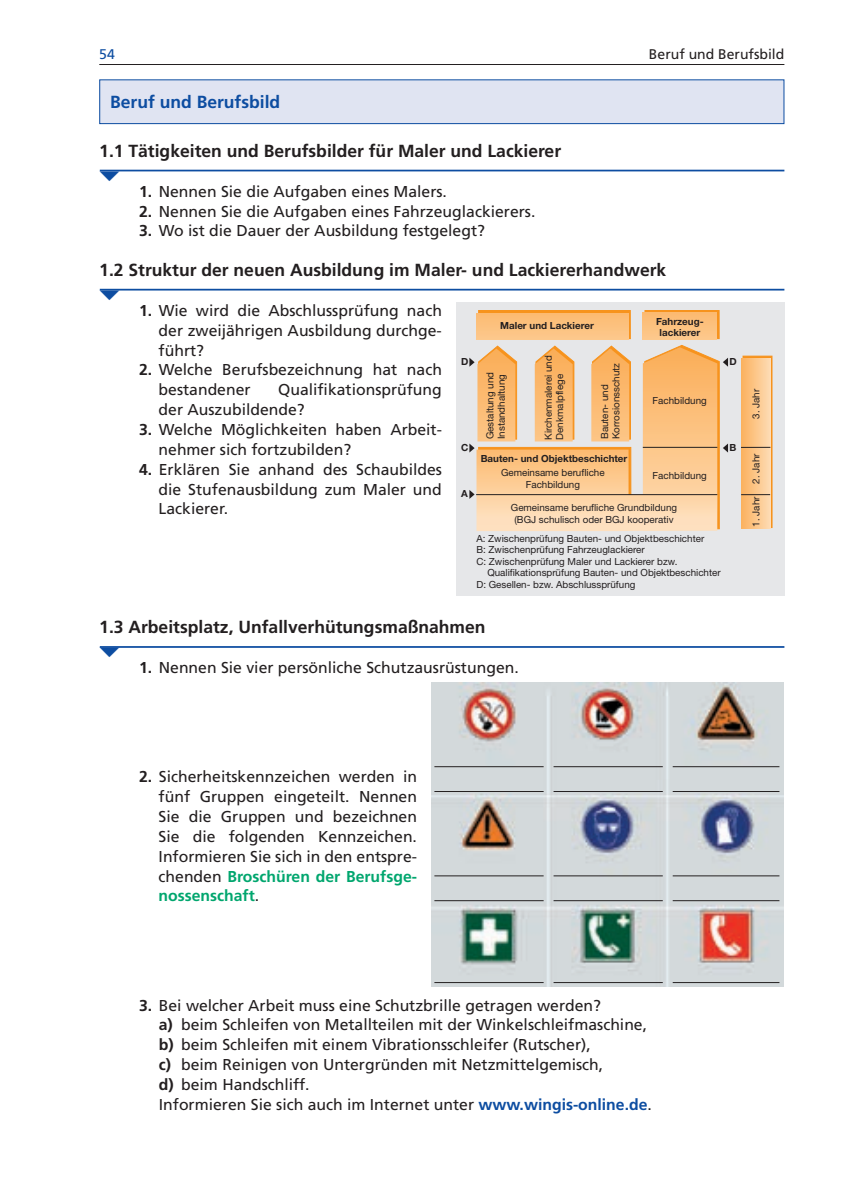
<style>
.page{position:relative;width:844px;height:1191px;background:#fff}
.page>*{position:absolute;margin:0;border:0;box-sizing:border-box;transform-origin:0 0}
.t1{font:700 17.5px "Frutiger";color:#231f20}
.t2{font:700 17.5px "Frutiger";color:#0d4da1}
.t3{font:15.75px/19.8px "Frutiger";color:#231f20}
.t4{font:14px "Frutiger";color:#231f20}
.t5{font:14px "European Pi Three";color:#0d4da1;scale:1.8 1}
.t6{font:14px "Frutiger";color:#0d4da1}
.t7{font:9.8px/11.4px "Helvetica Neue";color:#231f20}
.t8{font:700 9.8px/11.4px "Helvetica Neue";color:#231f20;text-align:center}
.s1{font-weight:700}
.s2{font-weight:700;color:#00a66e}
.s3{font-weight:700;color:#0d4da1}
</style>
<div class="page">
<hr style="left:99px;top:64px;width:685px;height:1px;background:#231f20">
<hr style="left:100px;top:170px;width:684px;height:1px;background:#0d4da1">
<hr style="left:100px;top:289px;width:684px;height:1px;background:#0d4da1">
<hr style="left:100px;top:646px;width:684px;height:2px;background:#0d4da1">
<div style="left:100px;top:80px;width:683px;height:44px;background:#e0e4f2"></div>
<div style="left:99px;top:79px;width:685px;height:45px;border:1px solid #0d4da1"></div>
<div style="left:456px;top:303px;width:328px;height:292px;background:#e6e7e9"></div>
<div style="left:478px;top:310px;width:152px;height:29px;border:1px solid #f7931d"></div>
<div style="left:476px;top:312px;width:152px;height:28px;background:linear-gradient(to right,#fcc17f,#fcc17f)"></div>
<div style="left:644px;top:310px;width:75px;height:29px;border:1px solid #f7931d"></div>
<hr style="left:642px;top:340px;width:74px;height:1px;background:#fdc98e">
<div style="left:642px;top:312px;width:74px;height:28px;background:linear-gradient(to right,#fcc17f,#fcc17f)"></div>
<hr style="left:642px;top:312px;width:74px;height:1px;background:#fcba70">
<div style="left:742px;top:356px;width:30px;height:172px;border:1px solid #f7931d"></div>
<hr style="left:769px;top:358px;width:1px;height:171px;background:#fedcb7">
<div style="left:741px;top:358px;width:28px;height:171px;background:linear-gradient(to right,#fbb15e,#fdd7ac)"></div>
<hr style="left:741px;top:358px;width:1px;height:171px;background:#fbb15e">
<svg style="left:741px;top:494px;width:28px;height:1px"></svg>
<svg style="left:741px;top:447px;width:28px;height:1px"></svg>
<svg style="left:469px;top:345px;width:258px;height:186px;background:#f5ca99"></svg>
<img style="left:432px;top:682px;width:351px;height:305px">
<hr style="left:434px;top:791px;width:109px;height:1px;background:#231f20">
<hr style="left:434px;top:766px;width:109px;height:1px;background:#231f20">
<hr style="left:434px;top:900px;width:109px;height:1px;background:#231f20">
<hr style="left:434px;top:982px;width:109px;height:1px;background:#231f20">
<hr style="left:434px;top:875px;width:109px;height:1px;background:#231f20">
<hr style="left:553px;top:791px;width:109px;height:1px;background:#231f20">
<hr style="left:553px;top:766px;width:109px;height:1px;background:#231f20">
<hr style="left:553px;top:900px;width:109px;height:1px;background:#231f20">
<hr style="left:553px;top:982px;width:109px;height:1px;background:#231f20">
<hr style="left:553px;top:875px;width:109px;height:1px;background:#231f20">
<hr style="left:672px;top:791px;width:107px;height:1px;background:#231f20">
<hr style="left:672px;top:766px;width:107px;height:1px;background:#231f20">
<hr style="left:672px;top:900px;width:107px;height:1px;background:#231f20">
<hr style="left:672px;top:982px;width:107px;height:1px;background:#231f20">
<hr style="left:672px;top:875px;width:107px;height:1px;background:#231f20">
<p class="t6" style="left:99px;top:48px;width:17px">54</p>
<p class="t4" style="left:648px;top:48px;width:137px">Beruf und Berufsbild</p>
<p class="t2" style="left:110px;top:95px;width:172px">Beruf und Berufsbild</p>
<p class="t1" style="left:99px;top:144px;width:463px">1.1 Tätigkeiten und Berufsbilder für Maler und Lackierer</p>
<p class="t5" style="left:99px;top:170px;width:13px">-</p>
<p class="t3" style="left:139px;top:183px;width:309px"><span class="s1">1.</span> Nennen Sie die Aufgaben eines Malers.</p>
<p class="t3" style="left:139px;top:202px;width:398px"><span class="s1">2.</span> Nennen Sie die Aufgaben eines Fahrzeuglackierers.</p>
<p class="t3" style="left:139px;top:222px;width:347px"><span class="s1">3.</span> Wo ist die Dauer der Ausbildung festgelegt?</p>
<p class="t1" style="left:99px;top:263px;width:568px">1.2 Struktur der neuen Ausbildung im Maler- und Lackiererhandwerk</p>
<p class="t5" style="left:99px;top:289px;width:13px">-</p>
<p class="t3" style="left:158px;top:302px;width:285px;text-align:justify;text-indent:-20px"><span class="s1">1.</span> Wie wird die Abschlussprüfung nach der zweijährigen Ausbildung durchge&shy;führt?</p>
<p class="t3" style="left:158px;top:361px;width:285px;text-indent:-20px"><span class="s1">2.</span> Welche Berufsbezeichnung hat nach bestandener</p>
<p class="t8" style="left:656px;top:316px;width:49px">Fahrzeug&shy;lackierer</p>
<p class="t8" style="left:500px;top:321px;width:95px">Maler und Lackierer</p>
<p class="t7" style="left:543px;top:440px;width:86px;rotate:-90deg">Kirchenmalerei und<br>Denkmalpflege</p>
<p class="t7" style="left:599px;top:439px;width:78px;rotate:-90deg">Bauten- und<br>Korrosionsschutz</p>
<p class="t8" style="left:461px;top:357px;width:9px">D</p>
<p class="t8" style="left:729px;top:357px;width:9px">D</p>
<p class="t7" style="left:485px;top:439px;width:69px;rotate:-90deg">Gestaltung und<br>Instandhaltung</p>
<p class="t3" style="left:158px;top:381px;width:285px;text-indent:119px">Qualifikationsprüfung der Auszubildende?</p>
<p class="t3" style="left:158px;top:421px;width:285px;text-indent:-20px"><span class="s1">3.</span> Welche Möglichkeiten haben Arbeit&shy;nehmer sich fortzubilden?</p>
<p class="t3" style="left:158px;top:460px;width:285px;text-align:justify;text-indent:-20px"><span class="s1">4.</span> Erklären Sie anhand des Schaubildes die Stufenausbildung zum Maler und Lackierer.</p>
<p class="t7" style="left:652px;top:396px;width:56px">Fachbildung</p>
<p class="t8" style="left:461px;top:442px;width:9px">C</p>
<p class="t8" style="left:729px;top:442px;width:8px">B</p>
<p class="t8" style="left:480px;top:453px;width:148px">Bauten- und Objektbeschichter</p>
<p class="t7" style="left:501px;top:468px;width:105px;text-align:center">Gemeinsame berufliche<br>Fachbildung</p>
<p class="t7" style="left:652px;top:471px;width:56px">Fachbildung</p>
<p class="t8" style="left:461px;top:489px;width:8px">A</p>
<p class="t7" style="left:510px;top:503px;width:168px;text-align:center">Gemeinsame berufliche Grundbildung (BGJ schulisch oder BGJ kooperativ</p>
<p class="t7" style="left:476px;top:533px;width:229px">A: Zwischenprüfung Bauten- und Objektbeschichter<br>B: Zwischenprüfung Fahrzeuglackierer<br>C: Zwischenprüfung Maler und Lackierer bzw.</p>
<p class="t7" style="left:476px;top:568px;width:246px;text-indent:11px">Qualifikationsprüfung Bauten- und Objektbeschichter<br>D: Gesellen- bzw. Abschlussprüfung</p>
<p class="t1" style="left:99px;top:620px;width:387px">1.3 Arbeitsplatz, Unfallverhütungsmaßnahmen</p>
<p class="t5" style="left:99px;top:646px;width:13px">-</p>
<p class="t3" style="left:139px;top:659px;width:381px"><span class="s1">1.</span> Nennen Sie vier persönliche Schutzausrüstungen.</p>
<p class="t7" style="left:751px;top:419px;width:31px;rotate:-90deg">3. Jahr</p>
<p class="t7" style="left:751px;top:484px;width:31px;rotate:-90deg">2. Jahr</p>
<p class="t7" style="left:751px;top:526px;width:31px;rotate:-90deg">1. Jahr</p>
<p class="t3" style="left:158px;top:768px;width:260px;text-align:justify;text-indent:-20px"><span class="s1">2.</span> Sicherheitskennzeichen werden in fünf Gruppen eingeteilt. Nennen Sie die Gruppen und bezeichnen Sie die folgenden Kennzeichen.<br>Informieren Sie sich in den entspre&shy;chenden <span class="s2">Broschüren der Berufsge&shy;nossenschaft</span>.</p>
<p class="t3" style="left:159px;top:996px;width:494px;text-indent:-20px"><span class="s1">3.</span> Bei welcher Arbeit muss eine Schutzbrille getragen werden?<br><span class="s1">a)</span> beim Schleifen von Metallteilen mit der Winkelschleifmaschine, <span class="s1">b)</span> beim Schleifen mit einem Vibrationsschleifer (Rutscher),<br><span class="s1">c)</span> beim Reinigen von Untergründen mit Netzmittelgemisch,<br><span class="s1">d)</span> beim Handschliff.<br>Informieren Sie sich auch im Internet unter <span class="s3">www.wingis-online.de</span>.</p>
</div>
